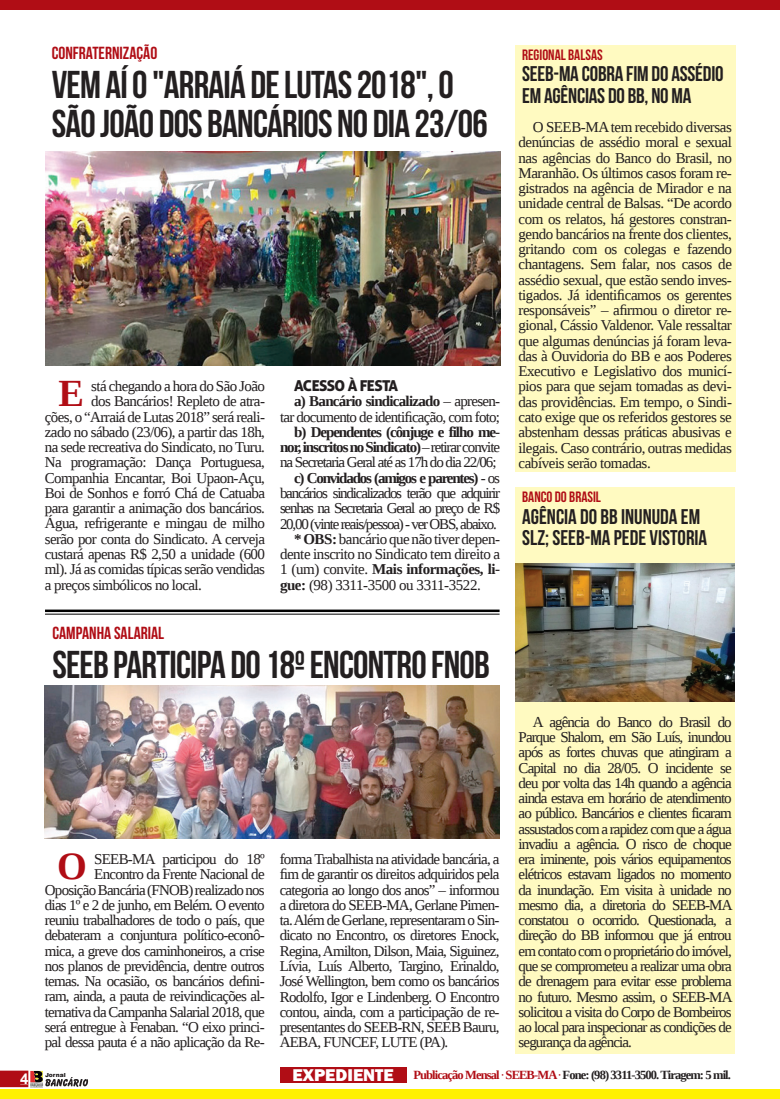
<style>
.page{position:relative;width:780px;height:1099px;background:#fff}
.page>*{position:absolute;margin:0;border:0;box-sizing:border-box;transform-origin:0 0}
.t1{font:38.75px/38.8px "Bebas Neue";letter-spacing:-.02em;color:#231f20}
.t2{font:700 38.25px "Liberation Serif";color:#b00d15}
.t3{font:21.25px/21.2px "Bebas Neue";color:#231f20}
.t4{font:17.5px "Bebas Neue";color:#b00d15}
.t5{font:15px/15.2px "Liberation Serif";letter-spacing:-.05em;color:#231f20;text-align:justify}
.t6{font:15px "Liberation Serif";letter-spacing:-.08em;color:#231f20}
.t7{font:700 15px "Liberation Serif";letter-spacing:-.07em;color:#231f20}
.t8{font:15px "Liberation Serif";letter-spacing:-.03em;color:#231f20}
.t9{font:15px "Liberation Serif";letter-spacing:-.07em;color:#231f20}
.t10{font:700 15px "Liberation Serif";letter-spacing:-.03em;color:#231f20}
.t11{font:15px "Bebas Neue";color:#b00d15}
.t12{font:15px "Aller Display";letter-spacing:-.045em;color:#231f20}
.t13{font:700 15px "Arial";color:#fff}
.t14{font:700 12.5px "Liberation Serif";letter-spacing:-.07em;color:#231f20}
.t15{font:900 6px "Arial";color:#231f20}
.s1{font-weight:700}
.s2{font-weight:400}
.s3{font-family:"Franklin Gothic";font-weight:800;font-size:17.5px;color:#fff}
.s4{color:#b00d15}
.s5{font-weight:400;color:#b00d15}
</style>
<div class="page">
<svg style="left:0;top:1070px;width:88px;height:18px"></svg>
<div style="left:0;top:1089px;width:779px;height:9px;background:#fff101"></div>
<div style="left:0;top:0;width:779px;height:10px;background:#b00d15"></div>
<div style="left:280px;top:1067px;width:126px;height:15px;background:#b00d15"></div>
<div style="left:515px;top:487px;width:220px;height:566px;background:#fffac1"></div>
<img style="left:515px;top:563px;width:220px;height:138px">
<hr style="left:45px;top:609px;width:454px;height:3px;background:#000">
<hr style="left:45px;top:613px;width:454px;height:1px;background:#000">
<img style="left:45px;top:152px;width:456px;height:213px">
<img style="left:45px;top:685px;width:454px;height:153px">
<div style="left:515px;top:45px;width:220px;height:427px;background:#fffac1"></div>
<p class="t4" style="left:52px;top:43px;width:107px">CONFRATERNIZAÇÃO</p>
<h1 class="t1" style="left:52px;top:65px;width:437px">VEM AÍ O "ARRAIÁ DE LUTAS 2018", O<br>SÃO JOÃO DOS BANCÁRIOS NO DIA 23/06</h1>
<h2 class="t2" style="left:58px;top:368px;width:27px">E</h2>
<p class="t5" style="left:91px;top:378px;width:175px">stá chegando a hora do São João</p>
<p class="t5" style="left:91px;top:393px;width:175px">dos Bancários! Repleto de atra-</p>
<p class="t5" style="left:45px;top:409px;width:222px">ções, o “Arraiá de Lutas 2018” será reali-</p>
<p class="t5" style="left:45px;top:424px;width:222px">zado no sábado (23/06), a partir das 18h,</p>
<p class="t5" style="left:45px;top:439px;width:221px">na sede recreativa do Sindicato, no Turu.</p>
<p class="t5" style="left:45px;top:454px;width:221px">Na programação: Dança Portuguesa,</p>
<p class="t5" style="left:45px;top:470px;width:221px">Companhia Encantar, Boi Upaon-Açu,</p>
<p class="t5" style="left:45px;top:485px;width:221px">Boi de Sonhos e forró Chá de Catuaba</p>
<p class="t5" style="left:45px;top:500px;width:222px">para garantir a animação dos bancários.</p>
<p class="t5" style="left:45px;top:515px;width:222px">Água, refrigerante e mingau de milho</p>
<p class="t5" style="left:45px;top:531px;width:222px">serão por conta do Sindicato. A cerveja</p>
<p class="t5" style="left:45px;top:546px;width:222px">custará apenas R$ 2,50 a unidade (600</p>
<p class="t5" style="left:45px;top:561px;width:222px">ml). Já as comidas típicas serão vendidas</p>
<p class="t5" style="left:45px;top:577px;width:158px">a preços simbólicos no local.</p>
<p class="t12" style="left:294px;top:376px;width:106px">ACESSO À FESTA</p>
<p class="t5" style="left:280px;top:394px;width:222px;text-align:right"><span class="s1">a) Bancário sindicalizado</span> – apresen&shy;tar documento de identificação, com foto;</p>
<p class="t7" style="left:294px;top:422px;width:207px">b) Dependentes (cônjuge e filho me-</p>
<p class="t7" style="left:280px;top:437px;width:222px">nor, inscritos no Sindicato) <span class="s2">– retirar convite</span></p>
<p class="t9" style="left:280px;top:453px;width:218px">na Secretaria Geral até as 17h do dia 22/06;</p>
<p class="t7" style="left:294px;top:467px;width:207px">c) Convidados (amigos e parentes) <span class="s2">- os</span></p>
<p class="t6" style="left:280px;top:483px;width:222px">bancários sindicalizados terão que adquirir</p>
<p class="t6" style="left:280px;top:498px;width:222px">senhas na Secretaria Geral ao preço de R$</p>
<p class="t6" style="left:280px;top:514px;width:218px">20,00 (vinte reais/pessoa) - ver OBS, abaixo.</p>
<p class="t8" style="left:294px;top:529px;width:207px"><span class="s1">* OBS:</span> bancário que não tiver depen-</p>
<p class="t8" style="left:280px;top:544px;width:222px">dente inscrito no Sindicato tem direito a</p>
<p class="t10" style="left:280px;top:559px;width:222px"><span class="s2">1 (um) convite.</span> Mais informações, li-</p>
<p class="t8" style="left:280px;top:575px;width:202px"><span class="s1">gue:</span> (98) 3311-3500 ou 3311-3522.</p>
<p class="t4" style="left:52px;top:623px;width:113px">CAMPANHA SALARIAL</p>
<h1 class="t1" style="left:52px;top:644px;width:439px">SEEB PARTICIPA DO 18º ENCONTRO FNOB</h1>
<p class="t5" style="left:45px;top:851px;width:221px;text-align:right">SEEB-MA participou do 18º Encontro da Frente Nacional de Oposição Bancária (FNOB) realizado nos dias 1º e 2 de junho, em Belém. O evento reuniu trabalhadores de todo o país, que debateram a conjuntura político-econô&shy;mica, a greve dos caminhoneiros, a crise nos planos de previdência, dentre outros temas. Na ocasião, os bancários defini&shy;ram, ainda, a pauta de reivindicações al&shy;ternativa da Campanha Salarial 2018, que será entregue à Fenaban. “O eixo princi&shy;pal dessa pauta é a não aplicação da Re-</p>
<p class="t5" style="left:280px;top:851px;width:221px">forma Trabalhista na atividade bancária, a fim de garantir os direitos adquiridos pela categoria ao longo dos anos” – informou a diretora do SEEB-MA, Gerlane Pimen&shy;ta. Além de Gerlane, representaram o Sin&shy;dicato no Encontro, os diretores Enock, Regina, Amilton, Dilson, Maia, Siguinez, Lívia, Luís Alberto, Targino, Erinaldo, José Wellington, bem como os bancários Rodolfo, Igor e Lindenberg. O Encontro contou, ainda, com a participação de re&shy;presentantes do SEEB-RN, SEEB Bauru, AEBA, FUNCEF, LUTE (PA).</p>
<h2 class="t2" style="left:57px;top:840px;width:31px">O</h2>
<p class="t11" style="left:522px;top:47px;width:82px">REGIONAL BALSAS</p>
<h3 class="t3" style="left:522px;top:63px;width:203px">SEEB-MA COBRA FIM DO ASSÉDIO<br>EM AGÊNCIAS DO BB, NO MA</h3>
<p class="t5" style="left:518px;top:119px;width:215px;text-indent:14px">O SEEB-MA tem recebido diversas denúncias de assédio moral e sexual nas agências do Banco do Brasil, no Maranhão. Os últimos casos foram re&shy;gistrados na agência de Mirador e na unidade central de Balsas. “De acordo com os relatos, há gestores constran&shy;gendo bancários na frente dos clientes, gritando com os colegas e fazendo chantagens. Sem falar, nos casos de assédio sexual, que estão sendo inves&shy;tigados. Já identificamos os gerentes responsáveis” – afirmou o diretor re&shy;gional, Cássio Valdenor. Vale ressaltar que algumas denúncias já foram leva&shy;das à Ouvidoria do BB e aos Poderes Executivo e Legislativo dos municí&shy;pios para que sejam tomadas as devi&shy;das providências. Em tempo, o Sindi&shy;cato exige que os referidos gestores se abstenham dessas práticas abusivas e ilegais. Caso contrário, outras medidas cabíveis serão tomadas.</p>
<p class="t11" style="left:522px;top:489px;width:80px">BANCO DO BRASIL</p>
<h3 class="t3" style="left:522px;top:505px;width:187px">AGÊNCIA DO BB INUNUDA EM<br>SLZ; SEEB-MA PEDE VISTORIA</h3>
<p class="t5" style="left:518px;top:714px;width:215px;text-indent:14px">A agência do Banco do Brasil do Parque Shalom, em São Luís, inundou após as fortes chuvas que atingiram a Capital no dia 28/05. O incidente se deu por volta das 14h quando a agência ainda estava em horário de atendimento ao público. Bancários e clientes ficaram assustados com a rapidez com que a água invadiu a agência. O risco de choque era iminente, pois vários equipamentos elétricos estavam ligados no momento da inundação. Em visita à unidade no mesmo dia, a diretoria do SEEB-MA constatou o ocorrido. Questionada, a direção do BB informou que já entrou em contato com o proprietário do imóvel, que se comprometeu a realizar uma obra de drenagem para evitar esse problema no futuro. Mesmo assim, o SEEB-MA solicitou a visita do Corpo de Bombeiros ao local para inspecionar as condições de segurança da agência.</p>
<p class="t13" style="left:20px;top:1069px;width:10px">4</p>
<p class="t15" style="left:45px;top:1071px;width:22px">Jornal</p>
<p class="t14" style="left:292px;top:1066px;width:440px"><span class="s3">EXPEDIENTE</span> <span class="s4">Publicação Mensal</span> <span class="s5">·</span> <span class="s4">SEEB-MA</span> <span class="s5">·</span> Fone: (98) 3311-3500. Tiragem: 5 mil.</p>
</div>
